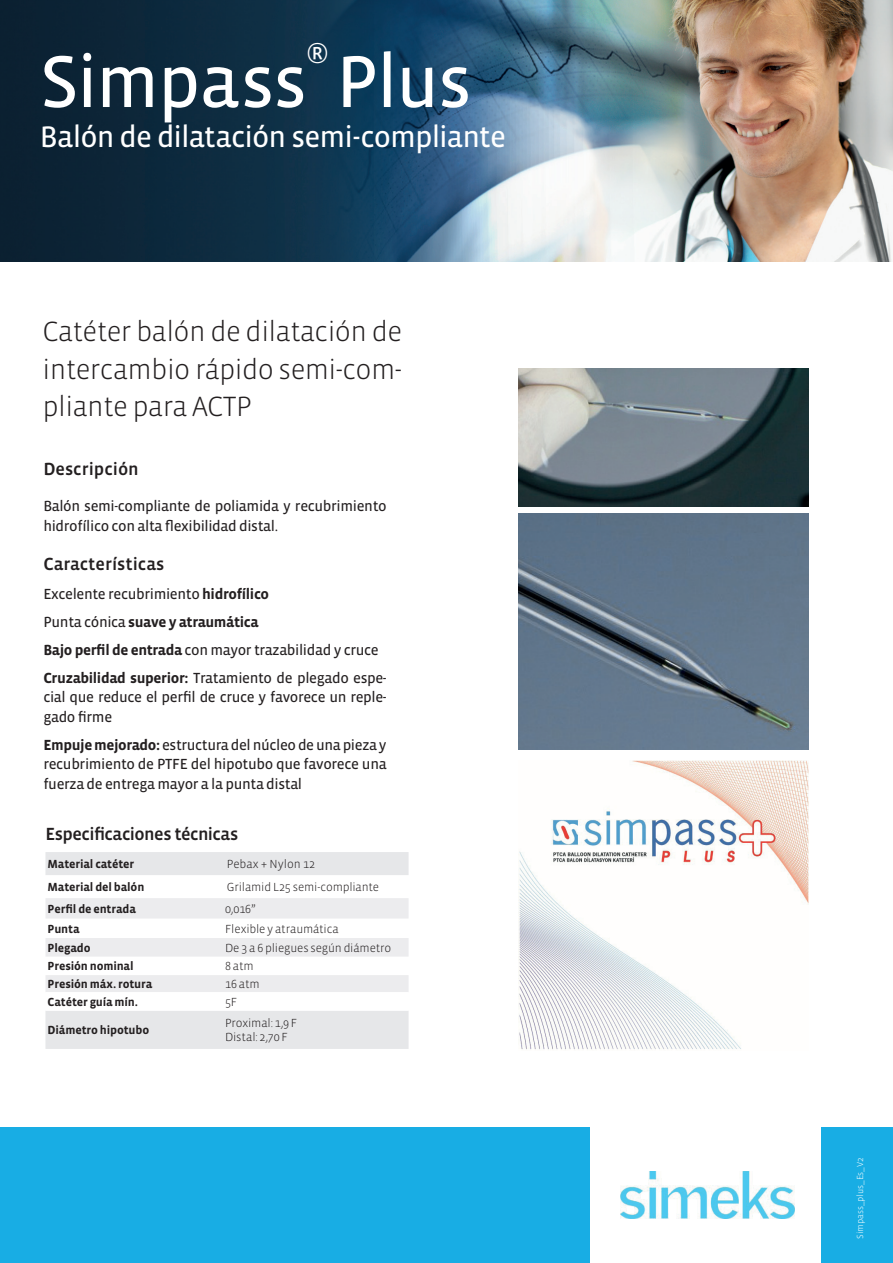
<style>
.page{position:relative;width:893px;height:1263px;background:#fff}
.page>*{position:absolute;margin:0;border:0;box-sizing:border-box;transform-origin:0 0}
.t1{font:75px "Vista Sans Reg";letter-spacing:-.025em;color:#fff}
.t2{font:32.55px "Vista Sans Reg";color:#fff}
.t3{font:30.45px "Vista Sans Reg";letter-spacing:-.03em;color:#fff}
.t4{font:300 28.5px/37.5px "Vista Sans";letter-spacing:-.02em;color:#231f20;text-align:justify}
.t5{font:18px "Vista Sans Med";color:#231f20}
.t6{font:18px "Vista Sans Med";letter-spacing:-.03em;color:#231f20}
.t7{font:15px/19.5px "Vista Sans Reg";letter-spacing:-.025em;color:#231f20}
.t8{font:700 15px "Vista Sans";letter-spacing:-.025em;color:#231f20}
.t9{font:300 12px/14.4px "Vista Sans";letter-spacing:-.015em;color:#231f20}
.t10{font:700 12px "Vista Sans";letter-spacing:-.01em;color:#231f20}
.t11{font:300 9px "Vista Sans";color:#fff}
.s1{font-family:"Vista Sans";font-weight:700}
.s2{font-family:"Vista Sans Reg";font-weight:400}
</style>
<div class="page">
<img style="left:0;top:0;width:893px;height:262px">
<img style="left:519px;top:760px;width:290px;height:290px">
<svg style="left:45px;top:852px;width:364px;height:197px;fill:#e6e7e9"></svg>
<svg style="left:45px;top:898px;width:364px;height:113px"></svg>
<img style="left:519px;top:513px;width:290px;height:237px">
<img style="left:519px;top:368px;width:290px;height:138px">
<div style="left:821px;top:1128px;width:72px;height:135px;background:#18ade4"></div>
<div style="left:0;top:1128px;width:590px;height:135px;background:#18ade4"></div>
<img style="left:621px;top:1171px;width:174px;height:48px">
<h2 class="t2" style="left:306px;top:37px;width:25px">®</h2>
<h1 class="t1" style="left:40px;top:44px;width:434px">Simpass Plus</h1>
<h3 class="t3" style="left:40px;top:121px;width:468px">Balón de dilatación semi-compliante</h3>
<h3 class="t4" style="left:43px;top:313px;width:361px">Catéter balón de dilatación de intercambio rápido semi-com&shy;pliante para ACTP</h3>
<p class="t5" style="left:43px;top:460px;width:97px">Descripción</p>
<p class="t7" style="left:43px;top:497px;width:345px">Balón semi-compliante de poliamida y recubrimiento hidrofílico con alta flexibilidad distal.</p>
<p class="t5" style="left:43px;top:555px;width:122px">Características</p>
<p class="t7" style="left:43px;top:584px;width:227px">Excelente recubrimiento <span class="s1">hidrofílico</span></p>
<p class="t8" style="left:43px;top:614px;width:217px"><span class="s2">Punta cónica</span> suave y atraumática</p>
<p class="t7" style="left:43px;top:636px;width:345px;line-height:28px"><span class="s1">Bajo perfil de entrada</span> con mayor trazabilidad y cruce<br><span class="s1">Cruzabilidad superior:</span> Tratamiento de plegado espe-</p>
<p class="t7" style="left:43px;top:688px;width:345px">cial que reduce el perfil de cruce y favorece un reple&shy;gado firme</p>
<p class="t7" style="left:43px;top:735px;width:345px;text-align:justify"><span class="s1">Empuje mejorado:</span> estructura del núcleo de una pieza y recubrimiento de PTFE del hipotubo que favorece una fuerza de entrega mayor a la punta distal</p>
<p class="t6" style="left:45px;top:824px;width:194px">Especificaciones técnicas</p>
<p class="t10" style="left:48px;top:858px;width:88px">Material catéter</p>
<p class="t9" style="left:227px;top:857px;width:90px">Pebax + Nylon 12</p>
<p class="t10" style="left:48px;top:881px;width:98px">Material del balón</p>
<p class="t9" style="left:227px;top:880px;width:154px">Grilamid L25 semi-compliante</p>
<p class="t10" style="left:48px;top:903px;width:90px">Perfil de entrada</p>
<p class="t9" style="left:225px;top:902px;width:32px">0,016”</p>
<p class="t10" style="left:48px;top:922px;width:33px">Punta</p>
<p class="t9" style="left:225px;top:922px;width:115px">Flexible y atraumática</p>
<p class="t10" style="left:48px;top:941px;width:45px">Plegado</p>
<p class="t9" style="left:225px;top:941px;width:168px">De 3 a 6 pliegues según diámetro</p>
<p class="t10" style="left:48px;top:960px;width:88px">Presión nominal</p>
<p class="t9" style="left:225px;top:959px;width:30px">8 atm</p>
<p class="t10" style="left:48px;top:978px;width:106px">Presión máx. rotura</p>
<p class="t9" style="left:225px;top:977px;width:36px">16 atm</p>
<p class="t10" style="left:48px;top:996px;width:92px">Catéter guía mín.</p>
<p class="t9" style="left:225px;top:995px;width:14px">5F</p>
<p class="t10" style="left:48px;top:1024px;width:103px">Diámetro hipotubo</p>
<p class="t9" style="left:225px;top:1016px;width:74px">Proximal: 1,9 F<br>Distal: 2,70 F</p>
<p class="t11" style="left:855px;top:1239px;width:83px;rotate:-90deg">Simpass_plus_Es_V2</p>
</div>
